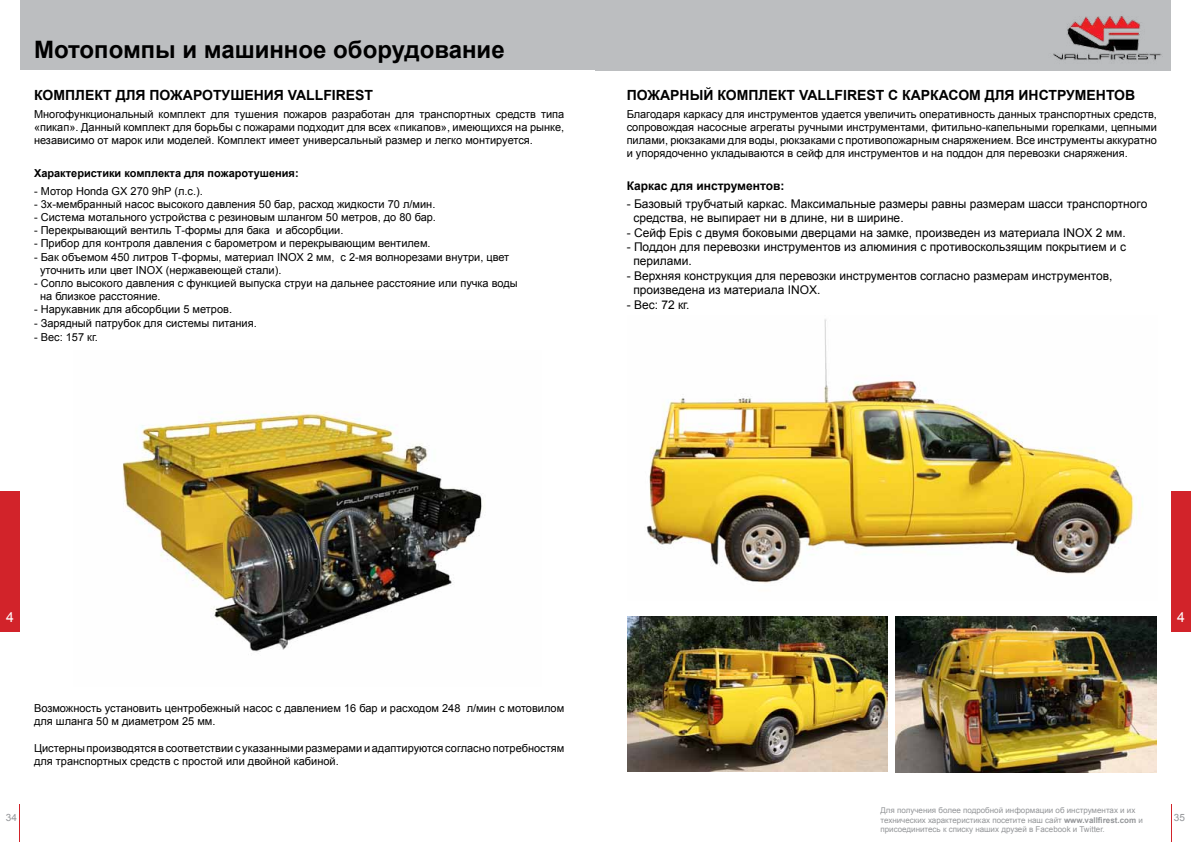
<style>
.page{position:relative;width:1191px;height:842px;background:#fff}
.page>*{position:absolute;margin:0;border:0;box-sizing:border-box;transform-origin:0 0}
.t1{font:700 24px "Arial";color:#000}
.t2{font:700 14px "Arial";letter-spacing:-.035em;color:#000}
.t3{font:14px "Arial";color:#fff}
.t4{font:12px/14.4px "Arial";color:#000}
.t5{font:700 12px "Arial";color:#000}
.t6{font:11px/13.2px "Arial";color:#000}
.t7{font:700 11px "Arial";color:#000}
.t8{font:10px "Arial";color:#939598}
.t9{font:8px/9.6px "Arial";color:#939598}
.s1{font-weight:700}
</style>
<div class="page">
<div style="left:20px;top:0;width:575px;height:70px;background:#bcbec0"></div>
<div style="left:595px;top:0;width:576px;height:70px;background:#bcbec0"></div>
<img style="left:1042px;top:16px;width:128px;height:55px">
<hr style="left:1171px;top:804px;width:1px;height:38px;background:#d2232a">
<hr style="left:19px;top:804px;width:1px;height:38px;background:#d2232a">
<div style="left:0;top:491px;width:20px;height:140px;background:#d2232a"></div>
<div style="left:1171px;top:491px;width:20px;height:140px;background:#d2232a"></div>
<img style="left:122px;top:412px;width:360px;height:240px">
<img style="left:628px;top:616px;width:259px;height:156px">
<img style="left:896px;top:616px;width:260px;height:156px">
<img style="left:646px;top:319px;width:489px;height:265px">
<h1 class="t1" style="left:34px;top:33px;width:472px">Мотопомпы и машинное оборудование</h1>
<p class="t2" style="left:34px;top:86px;width:19px">Комплектдляпожаротушения</p>
<p class="t2" style="left:288px;top:86px;width:18px">Vallfirest</p>
<p class="t6" style="left:34px;top:108px;width:532px;text-align:justify">Многофункциональный комплект для тушения пожаров разработан для транспортных средств типа «пикап». Данный комплект для борьбы с пожарами подходит для всех «пикапов», имеющихся на рынке, независимо от марок или моделей. Комплект имеет универсальный размер и легко монтируется.</p>
<p class="t7" style="left:34px;top:166px;width:266px">Характеристики комплекта для пожаротушения:</p>
<p class="t6" style="left:34px;top:184px;width:170px">- Мотор Honda GX 270 9hP (л.с.).</p>
<p class="t6" style="left:34px;top:198px;width:403px">- 3х-мембранный насос высокого давления 50 бар, расход жидкости 70 л/мин.</p>
<p class="t6" style="left:34px;top:211px;width:403px">- Система мотального устройства с резиновым шлангом 50 метров, до 80 бар.</p>
<p class="t6" style="left:34px;top:224px;width:311px">- Перекрывающий вентиль Т-формы для бака и абсорбции.</p>
<p class="t6" style="left:34px;top:237px;width:398px">- Прибор для контроля давления с барометром и перекрывающим вентилем.</p>
<p class="t6" style="left:40px;top:250px;width:470px;text-indent:-6px">- Бак объемом 450 литров Т-формы, материал INOX 2 мм, с 2-мя волнорезами внутри, цвет уточнить или цвет INOX (нержавеющей стали).</p>
<p class="t6" style="left:40px;top:277px;width:479px;text-indent:-6px">- Сопло высокого давления с функцией выпуска струи на дальнее расстояние или пучка воды на близкое расстояние.</p>
<p class="t6" style="left:34px;top:303px;width:199px">- Нарукавник для абсорбции 5 метров.</p>
<p class="t6" style="left:34px;top:316px;width:224px">- Зарядный патрубок для системы питания.</p>
<p class="t6" style="left:34px;top:331px;width:65px">- Вес: 157 кг.</p>
<p class="t2" style="left:626px;top:86px;width:21px">Пожарныйкомплект</p>
<p class="t2" style="left:799px;top:86px;width:19px">Vallfirestскаркасомдляинструментов</p>
<p class="t6" style="left:626px;top:108px;width:532px;text-align:justify">Благодаря каркасу для инструментов удается увеличить оперативность данных транспортных средств, сопровождая насосные агрегаты ручными инструментами, фитильно-капельными горелками, цепными пилами, рюкзаками для воды, рюкзаками с противопожарным снаряжением. Все инструменты аккуратно и упорядоченно укладываются в сейф для инструментов и на поддон для перевозки снаряжения.</p>
<p class="t5" style="left:626px;top:178px;width:159px">Каркас для инструментов:</p>
<p class="t4" style="left:633px;top:197px;width:515px;text-indent:-7px">- Базовый трубчатый каркас. Максимальные размеры равны размерам шасси транспортного средства, не выпирает ни в длине, ни в ширине.</p>
<p class="t4" style="left:626px;top:225px;width:500px">- Сейф Epis с двумя боковыми дверцами на замке, произведен из материала INOX 2 мм.</p>
<p class="t4" style="left:633px;top:240px;width:494px;text-indent:-7px">- Поддон для перевозки инструментов из алюминия с противоскользящим покрытием и с перилами.</p>
<p class="t4" style="left:633px;top:269px;width:480px;text-indent:-7px">- Верхняя конструкция для перевозки инструментов согласно размерам инструментов, произведена из материала INOX.</p>
<p class="t4" style="left:626px;top:297px;width:64px">- Вес: 72 кг.</p>
<p class="t3" style="left:6px;top:608px;width:9px">4</p>
<p class="t3" style="left:1177px;top:608px;width:9px">4</p>
<p class="t6" style="left:34px;top:702px;width:532px">Возможность установить центробежный насос с давлением 16 бар и расходом 248 л/мин с мотовилом для шланга 50 м диаметром 25 мм.</p>
<p class="t6" style="left:34px;top:741px;width:532px">Цистерны производятся в соответствии с указанными размерами и адаптируются согласно потребностям для транспортных средств с простой или двойной кабиной.</p>
<p class="t9" style="left:880px;top:805px;width:264px">Для получения более подробной информации об инструментах и их технических характеристиках посетите наш сайт <span class="s1">www.vallfirest.com</span> и присоединитесь к списку наших друзей в Facebook и Twitter.</p>
<p class="t8" style="left:6px;top:811px;width:13px">34</p>
<p class="t8" style="left:1174px;top:811px;width:13px">35</p>
</div>
